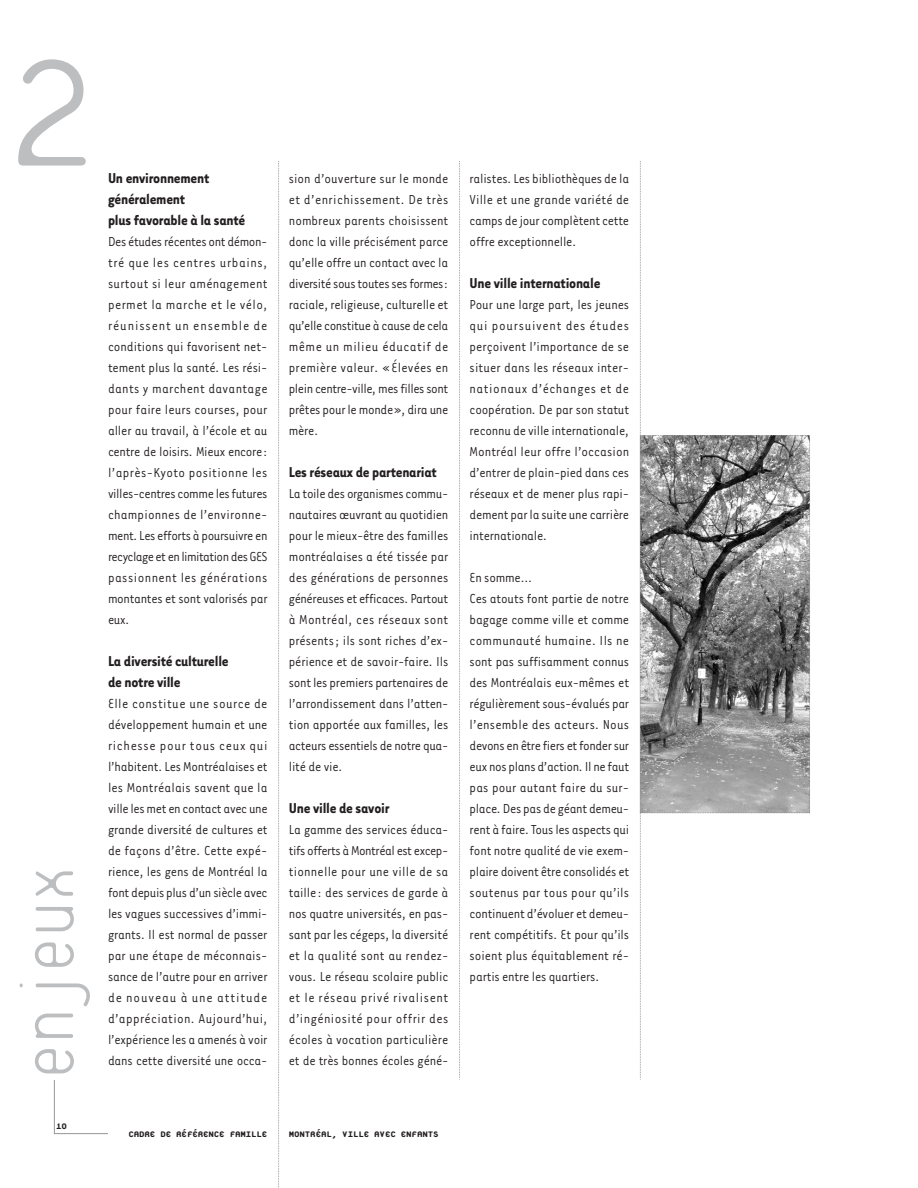
<style>
.page{position:relative;width:918px;height:1188px;background:#fff}
.page>*{position:absolute;margin:0;border:0;box-sizing:border-box;transform-origin:0 0}
.t1{font:100 225px "Platelet";color:#bcbec0}
.t2{font:100 81px "Platelet";letter-spacing:-.025em;color:#bcbec0}
.t3{font:700 16.5px/21px "Tarzana Narrow";letter-spacing:-.015em;color:#231f20}
.t4{font:15px/21px "Tarzana Narrow";letter-spacing:-.015em;color:#231f20;text-align:justify}
.t5{font:800 12px "Platelet";letter-spacing:-.015em;color:#231f20}
</style>
<div class="page">
<svg style="left:278px;top:161px;width:1px;height:1027px"></svg>
<svg style="left:459px;top:161px;width:1px;height:919px"></svg>
<svg style="left:54px;top:1080px;width:54px;height:54px"></svg>
<svg style="left:640px;top:161px;width:170px;height:919px"></svg>
<h1 class="t1" style="left:0;top:5px;width:105px">2</h1>
<h2 class="t2" style="left:15px;top:1080px;width:217px;rotate:-90deg">enjeux</h2>
<p class="t3" style="left:108px;top:169px;width:139px">Un environnement généralement<br>plus favorable à la santé</p>
<p class="t4" style="left:108px;top:231px;width:161px">Des études récentes ont démon&shy;tré que les centres urbains, surtout si leur aménagement permet la marche et le vélo, réunissent un ensemble de conditions qui favorisent net&shy;tement plus la santé. Les rési&shy;dants y marchent davantage pour faire leurs courses, pour aller au travail, à l’école et au centre de loisirs. Mieux encore: l’après-Kyoto positionne les villes-centres comme les futures championnes de l’environne&shy;ment. Les efforts à poursuivre en recyclage et en limitation des GES passionnent les générations montantes et sont valorisés par eux.</p>
<p class="t3" style="left:108px;top:652px;width:122px">La diversité culturelle de notre ville</p>
<p class="t4" style="left:108px;top:693px;width:161px">Elle constitue une source de développement humain et une richesse pour tous ceux qui l’habitent. Les Montréalaises et les Montréalais savent que la ville les met en contact avec une grande diversité de cultures et de façons d’être. Cette expé&shy;rience, les gens de Montréal la font depuis plus d’un siècle avec les vagues successives d’immi&shy;grants. Il est normal de passer par une étape de méconnais&shy;sance de l’autre pour en arriver de nouveau à une attitude d’appréciation. Aujourd’hui, l’expérience les a amenés à voir dans cette diversité une occa-</p>
<p class="t5" style="left:56px;top:1120px;width:12px">10</p>
<p class="t5" style="left:128px;top:1128px;width:141px">CADRE DE RÉFÉRENCE FAMILLE</p>
<p class="t4" style="left:289px;top:168px;width:161px">sion d’ouverture sur le monde et d’enrichissement. De très nombreux parents choisissent donc la ville précisément parce qu’elle offre un contact avec la diversité sous toutes ses formes: raciale, religieuse, culturelle et qu’elle constitue à cause de cela même un milieu éducatif de première valeur. « Élevées en plein centre-ville, mes filles sont prêtes pour le monde», dira une mère.</p>
<p class="t3" style="left:289px;top:463px;width:150px">Les réseaux de partenariat</p>
<p class="t4" style="left:289px;top:483px;width:161px">La toile des organismes commu&shy;nautaires œuvrant au quotidien pour le mieux-être des familles montréalaises a été tissée par des générations de personnes généreuses et efficaces. Partout à Montréal, ces réseaux sont présents; ils sont riches d’ex&shy;périence et de savoir-faire. Ils sont les premiers partenaires de l’arrondissement dans l’atten&shy;tion apportée aux familles, les acteurs essentiels de notre qua&shy;lité de vie.</p>
<p class="t3" style="left:289px;top:799px;width:102px">Une ville de savoir</p>
<p class="t4" style="left:289px;top:819px;width:161px">La gamme des services éduca&shy;tifs offerts à Montréal est excep&shy;tionnelle pour une ville de sa taille: des services de garde à nos quatre universités, en pas&shy;sant par les cégeps, la diversité et la qualité sont au rendez&shy;vous. Le réseau scolaire public et le réseau privé rivalisent d’ingéniosité pour offrir des écoles à vocation particulière et de très bonnes écoles géné-</p>
<p class="t5" style="left:289px;top:1128px;width:151px">MONTRÉAL, VILLE AVEC ENFANTS</p>
<p class="t4" style="left:470px;top:168px;width:161px">ralistes. Les bibliothèques de la Ville et une grande variété de camps de jour complètent cette offre exceptionnelle.</p>
<p class="t3" style="left:470px;top:274px;width:132px">Une ville internationale</p>
<p class="t4" style="left:470px;top:294px;width:161px">Pour une large part, les jeunes qui poursuivent des études perçoivent l’importance de se situer dans les réseaux inter&shy;nationaux d’échanges et de coopération. De par son statut reconnu de ville internationale, Montréal leur offre l’occasion d’entrer de plain-pied dans ces réseaux et de mener plus rapi&shy;dement par la suite une carrière internationale.</p>
<p class="t4" style="left:470px;top:567px;width:161px;text-align:left">En somme…<br>Ces atouts font partie de notre bagage comme ville et comme communauté humaine. Ils ne sont pas suffisamment connus des Montréalais eux-mêmes et régulièrement sous-évalués par l’ensemble des acteurs. Nous devons en être fiers et fonder sur eux nos plans d’action. Il ne faut pas pour autant faire du sur&shy;place. Des pas de géant demeu&shy;rent à faire. Tous les aspects qui font notre qualité de vie exem&shy;plaire doivent être consolidés et soutenus par tous pour qu’ils continuent d’évoluer et demeu&shy;rent compétitifs. Et pour qu’ils soient plus équitablement ré&shy;partis entre les quartiers.</p>
</div>
